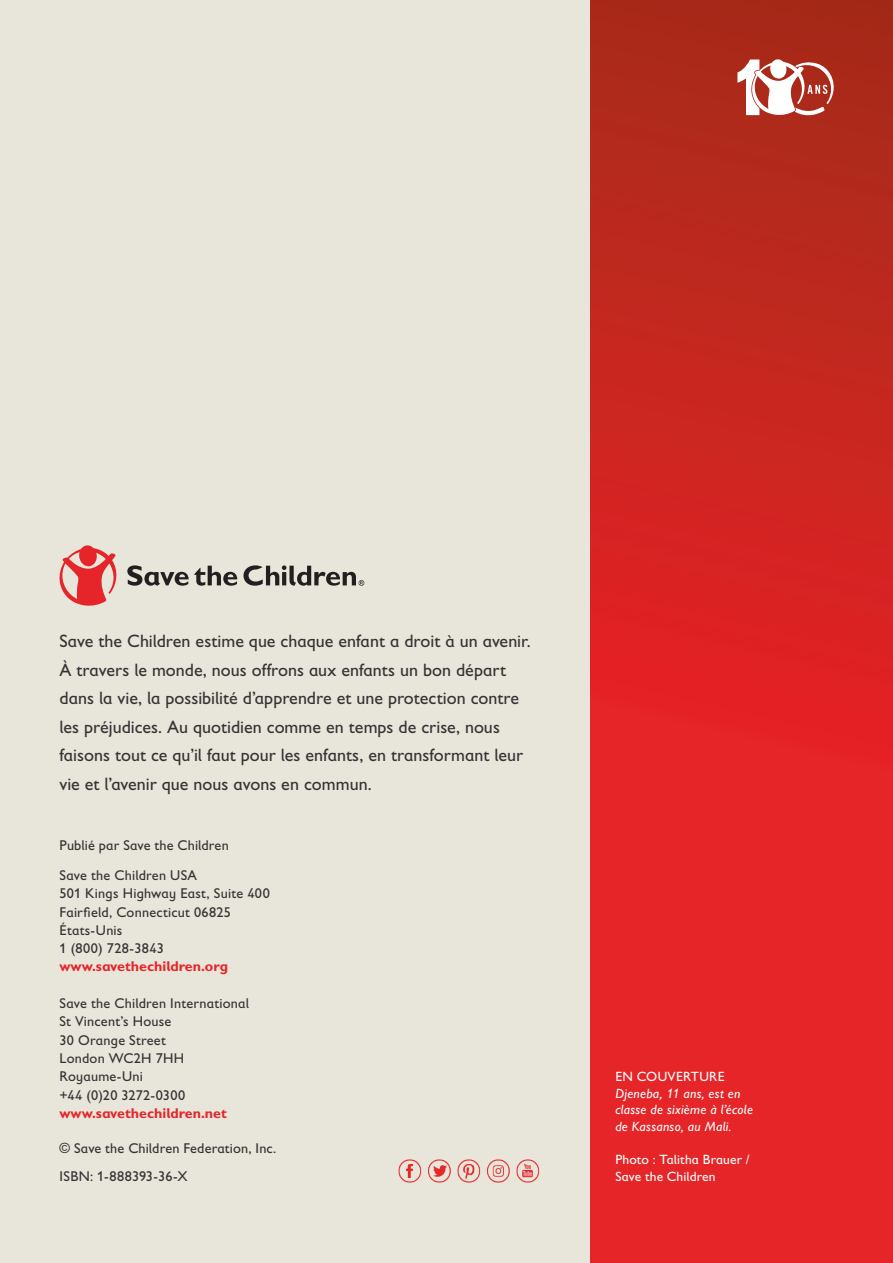
<style>
.page{position:relative;width:893px;height:1263px;background:#fff}
.page>*{position:absolute;margin:0;border:0;box-sizing:border-box;transform-origin:0 0}
.t1{font:18px/28.5px "Gill Sans Infant Std";color:#343233}
.t2{font:14.25px/18.3px "Gill Sans Infant Std";letter-spacing:.015em;color:#343233}
.t3{font:700 14.25px "Gill Sans Infant Std";color:#e52529}
.t4{font:italic 13.5px/16.5px "Gill Sans Infant Std";letter-spacing:.02em;color:#fff}
.t5{font:13.5px/16.5px "Gill Sans Infant Std";letter-spacing:.01em;color:#fff}
</style>
<div class="page">
<div style="left:0;top:0;width:845px;height:1263px;background:#e8e5da"></div>
<svg style="left:59px;top:545px;width:58px;height:61px"></svg>
<svg style="left:127px;top:565px;width:237px;height:21px"></svg>
<img style="left:398px;top:1159px;width:142px;height:24px">
<svg style="left:591px;top:0;width:302px;height:1263px;background:#d32522"></svg>
<svg style="left:737px;top:59px;width:98px;height:57px;background:#d18a81"></svg>
<p class="t1" style="left:60px;top:627px;width:473px">Save the Children estime que chaque enfant a droit à un avenir.<br>À travers le monde, nous offrons aux enfants un bon départ dans la vie, la possibilité d’apprendre et une protection contre les préjudices. Au quotidien comme en temps de crise, nous faisons tout ce qu’il faut pour les enfants, en transformant leur vie et l’avenir que nous avons en commun.</p>
<p class="t2" style="left:60px;top:830px;width:171px;line-height:30.3px">Publié par Save the Children<br>Save the Children USA</p>
<p class="t2" style="left:60px;top:884px;width:212px">501 Kings Highway East, Suite 400<br>Fairfield, Connecticut 06825<br>États-Unis<br>1 (800) 728-3843</p>
<p class="t3" style="left:60px;top:958px;width:170px">www.savethechildren.org</p>
<p class="t2" style="left:60px;top:994px;width:191px">Save the Children International<br>St Vincent’s House<br>30 Orange Street<br>London WC2H 7HH<br>Royaume-Uni<br>+44 (0)20 3272-0300</p>
<p class="t3" style="left:60px;top:1104px;width:169px">www.savethechildren.net</p>
<p class="t2" style="left:60px;top:1133px;width:218px;line-height:28.5px">© Save the Children Federation, Inc.<br>ISBN: 1-888393-36-X</p>
<p class="t5" style="left:615px;top:1068px;width:111px">EN COUVERTURE</p>
<p class="t4" style="left:615px;top:1085px;width:139px">Djeneba, 11 ans, est en classe de sixième à l’école de Kassanso, au Mali.</p>
<p class="t5" style="left:615px;top:1151px;width:136px">Photo : Talitha Brauer /<br>Save the Children</p>
</div>
